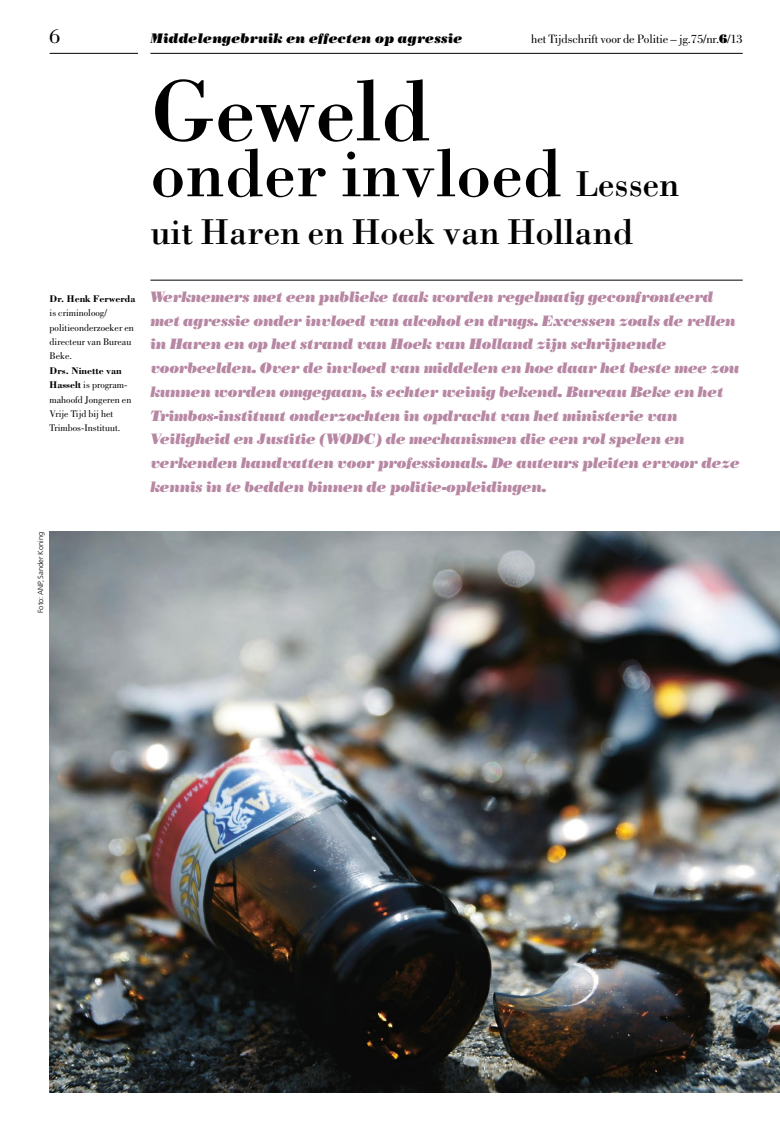
<style>
.page{position:relative;width:780px;height:1134px;background:#fff}
.page>*{position:absolute;margin:0;border:0;box-sizing:border-box;transform-origin:0 0}
.t1{font:89.38px "Bodoni";letter-spacing:.005em;color:#000}
.t2{font:70px "Bodoni";letter-spacing:.005em;color:#000}
.t3{font:37px "Bodoni";color:#000}
.t4{font:21.25px "Bodoni";color:#000}
.t5{font:italic 15px/23.8px "Bodoni Std Poster";letter-spacing:-.025em;color:#b787a3}
.t6{font:italic 13.75px "Bodoni Std Poster";color:#000}
.t7{font:12.5px "Bodoni";letter-spacing:-.01em;color:#000}
.t8{font:10px/14.4px "Bodoni";color:#000}
.t9{font:700 10px "Bodoni";color:#000}
.t10{font:300 7.5px "Frutiger LT Std";color:#000}
.s1{font-family:"Bodoni Poster"}
.s2{font-size:37px}
.s3{font-weight:700}
</style>
<div class="page">
<hr style="left:150px;top:53px;width:592px;height:1px;background:#000">
<hr style="left:50px;top:53px;width:88px;height:1px;background:#000">
<img style="left:50px;top:532px;width:730px;height:560px">
<hr style="left:150px;top:280px;width:592px;height:1px;background:#000">
<h3 class="t4" style="left:50px;top:24px;width:12px">6</h3>
<p class="t7" style="left:531px;top:32px;width:213px">het Tijdschrift voor de Politie – jg.75/nr.<span class="s1">6</span>/13</p>
<h1 class="t1" style="left:150px;top:56px;width:282px">Geweld</h1>
<h2 class="t2" style="left:150px;top:130px;width:530px">onder invloed <span class="s2">Lessen</span></h2>
<h3 class="t3" style="left:150px;top:209px;width:484px">uit Haren en Hoek van Holland</h3>
<p class="t6" style="left:150px;top:30px;width:314px">Middelengebruik en effecten op agressie</p>
<p class="t9" style="left:50px;top:292px;width:87px">Dr. Henk Ferwerda</p>
<p class="t8" style="left:50px;top:306px;width:86px">is criminoloog/ politieonderzoeker en directeur van Bureau<br>Beke.</p>
<p class="t8" style="left:50px;top:363px;width:83px"><span class="s3">Drs. Ninette van<br>Hasselt</span> is program&shy;mahoofd Jongeren en<br>Vrije Tijd bij het<br>Trimbos-Instituut.</p>
<p class="t5" style="left:150px;top:285px;width:591px">Werknemers met een publieke taak worden regelmatig geconfronteerd met agressie onder invloed van alcohol en drugs. Excessen zoals de rellen in Haren en op het strand van Hoek van Holland zijn schrijnende voorbeelden. Over de invloed van middelen en hoe daar het beste mee zou kunnen worden omgegaan, is echter weinig bekend. Bureau Beke en het Trimbos-instituut onderzochten in opdracht van het ministerie van Veiligheid en Justitie (WODC) de mechanismen die een rol spelen en verkenden handvatten voor professionals. De auteurs pleiten ervoor deze kennis in te bedden binnen de politie-opleidingen.</p>
<p class="t10" style="left:36px;top:613px;width:82px;rotate:-90deg">Foto: ANP, Sander Koning</p>
</div>
